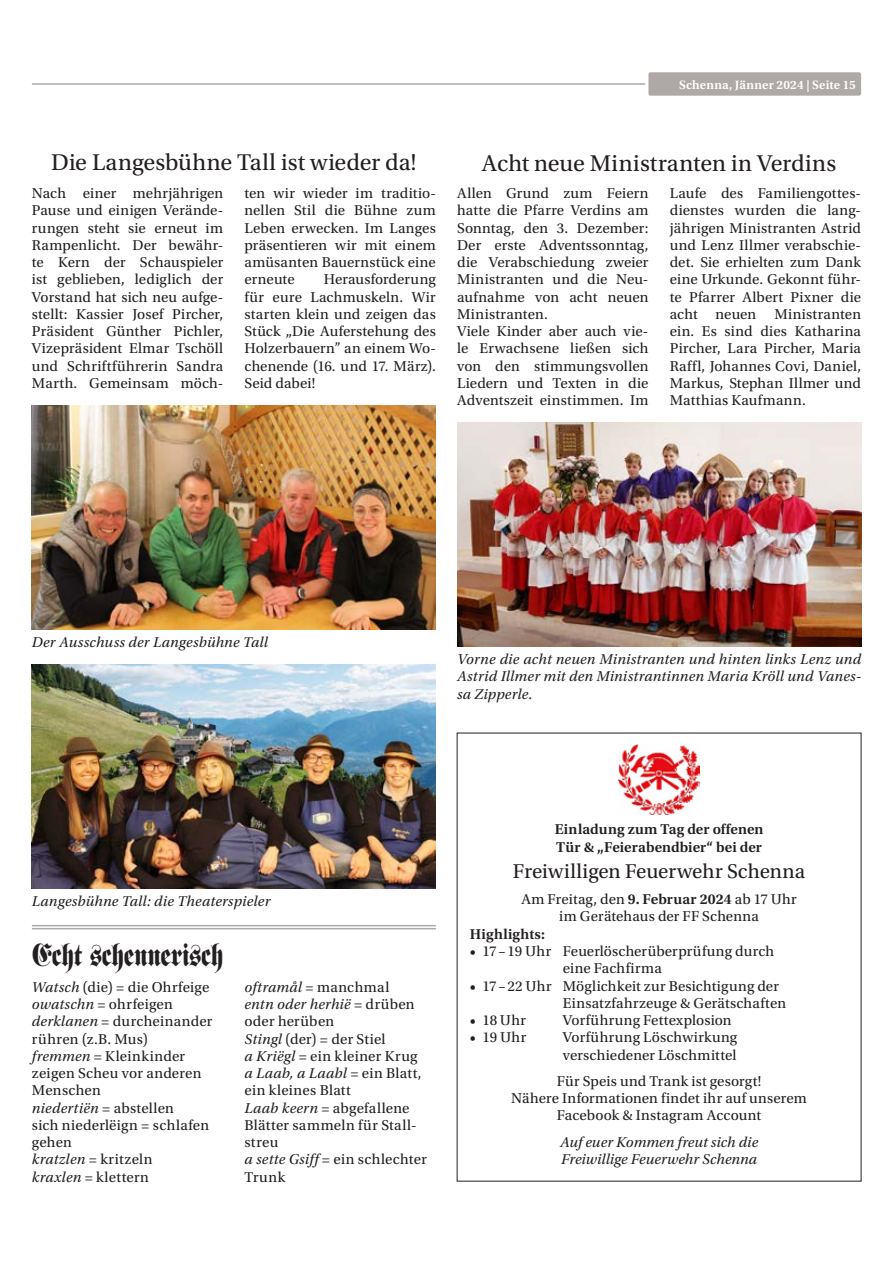
<style>
.page{position:relative;width:893px;height:1263px;background:#fff}
.page>*{position:absolute;margin:0;border:0;box-sizing:border-box;transform-origin:0 0}
.t1{font:31.5px "Fette Fraktur LT Std";letter-spacing:-.015em;color:#231f20;scale:.8 1}
.t2{font:24px "Utopia Std";color:#231f20}
.t3{font:21px "Utopia Std";color:#231f20}
.t4{font:15px/17.2px "Utopia Std";letter-spacing:.01em;color:#231f20}
.t5{font:italic 15px/17.2px "Utopia Std";letter-spacing:.01em;color:#231f20;text-align:justify}
.t6{font:600 15px/17.2px "Utopia Std";letter-spacing:.005em;color:#231f20}
.t7{font:600 12.75px "Utopia Std";letter-spacing:.015em;color:#fff}
.s1{font-style:italic}
.s2{font-weight:600}
</style>
<div class="page">
<div style="left:648px;top:72px;width:213px;height:24px;background:#aea9a7;border-radius:2px"></div>
<hr style="left:32px;top:83px;width:613px;height:2px;background:#aea9a7">
<img style="left:32px;top:405px;width:404px;height:224px">
<img style="left:32px;top:664px;width:404px;height:224px">
<img style="left:457px;top:422px;width:404px;height:225px">
<hr style="left:32px;top:925px;width:404px;height:1px;background:#aea9a7">
<hr style="left:32px;top:928px;width:404px;height:1px;background:#aea9a7">
<img style="left:619px;top:744px;width:80px;height:70px">
<p class="t7" style="left:679px;top:78px;width:178px">Schenna, Jänner 2024 | Seite 15</p>
<h2 class="t2" style="left:51px;top:150px;width:367px">Die Langesbühne Tall ist wieder da!</h2>
<p class="t4" style="left:32px;top:185px;width:193px;text-align:justify">Nach einer mehrjährigen Pause und einigen Verände&shy;rungen steht sie erneut im Rampenlicht. Der bewähr&shy;te Kern der Schauspieler ist geblieben, lediglich der Vorstand hat sich neu aufge&shy;stellt: Kassier Josef Pircher, Präsident Günther Pichler, Vizepräsident Elmar Tschöll und Schriftführerin Sandra Marth. Gemeinsam möch-</p>
<p class="t4" style="left:244px;top:185px;width:193px;text-align:justify">ten wir wieder im traditio&shy;nellen Stil die Bühne zum Leben erwecken. Im Langes präsentieren wir mit einem amüsanten Bauernstück eine erneute</p>
<p class="t4" style="left:244px;top:271px;width:193px;text-align:justify;text-indent:79px">Herausforderung für eure Lachmuskeln. Wir starten klein und zeigen das Stück „Die Auferstehung des Holzerbauern” an einem Wo&shy;chenende (16. und 17. März).<br>Seid dabei!</p>
<h2 class="t2" style="left:482px;top:150px;width:356px">Acht neue Ministranten in Verdins</h2>
<p class="t4" style="left:457px;top:185px;width:193px">Allen Grund zum Feiern hatte die Pfarre Verdins am<br>Sonntag, den 3. Dezember:<br>Der erste Adventssonntag, die Verabschiedung zweier<br>Ministranten und die Neu&shy;aufnahme von acht neuen<br>Ministranten.<br>Viele Kinder aber auch vie&shy;le Erwachsene ließen sich von den stimmungsvollen<br>Liedern und Texten in die<br>Adventszeit einstimmen. Im</p>
<p class="t4" style="left:670px;top:185px;width:193px;text-align:justify">Laufe des Familiengottes&shy;dienstes wurden die lang&shy;jährigen Ministranten Astrid und Lenz Illmer verabschie&shy;det. Sie erhielten zum Dank eine Urkunde. Gekonnt führ&shy;te Pfarrer Albert Pixner die acht neuen Ministranten ein. Es sind dies Katharina Pircher, Lara Pircher, Maria Raffl, Johannes Covi, Daniel, Markus, Stephan Illmer und Matthias Kaufmann.</p>
<p class="t5" style="left:32px;top:633px;width:238px">Der Ausschuss der Langesbühne Tall</p>
<p class="t5" style="left:457px;top:651px;width:405px">Vorne die acht neuen Ministranten und hinten links Lenz und Astrid Illmer mit den Ministrantinnen Maria Kröll und Vanes&shy;sa Zipperle.</p>
<p class="t5" style="left:32px;top:892px;width:240px">Langesbühne Tall: die Theaterspieler</p>
<h1 class="t1" style="left:32px;top:937px;width:241px">Echt schennerisch</h1>
<p class="t4" style="left:32px;top:978px;width:182px"><span class="s1">Watsch</span> (die) = die Ohrfeige <span class="s1">owatschn</span> = ohrfeigen <span class="s1">derklanen</span> = durcheinander rühren (z.B. Mus)<br><span class="s1">fremmen</span> = Kleinkinder zeigen Scheu vor anderen<br>Menschen<br><span class="s1">niedertiën</span> = abstellen<br>sich niederlëign = schlafen gehen<br><span class="s1">kratzlen</span> = kritzeln<br><span class="s1">kraxlen</span> = klettern</p>
<p class="t4" style="left:244px;top:978px;width:184px"><span class="s1">oftramål</span> = manchmal<br><span class="s1">entn oder herhië</span> = drüben oder herüben<br><span class="s1">Stingl</span> (der) = der Stiel<br><span class="s1">a Kriëgl</span> = ein kleiner Krug <span class="s1">a Laab, a Laabl</span> = ein Blatt, ein kleines Blatt<br><span class="s1">Laab keern</span> = abgefallene<br>Blätter sammeln für Stall&shy;streu<br><span class="s1">a sette Gsiff</span> = ein schlechter<br>Trunk</p>
<p class="t6" style="left:555px;top:821px;width:210px">Einladung zum Tag der offenen<br>Tür &amp; „Feierabendbier“ bei der</p>
<h3 class="t3" style="left:513px;top:860px;width:294px">Freiwilligen Feuerwehr Schenna</h3>
<p class="t4" style="left:521px;top:891px;width:277px;text-align:center">Am Freitag, den <span class="s2">9. Februar 2024</span> ab 17 Uhr im Gerätehaus der FF Schenna</p>
<p class="t6" style="left:470px;top:925px;width:77px">Highlights:</p>
<p class="t4" style="left:563px;top:943px;width:213px;text-indent:-93px">• 17 – 19 Uhr Feuerlöscherüberprüfung durch eine Fachfirma</p>
<p class="t4" style="left:563px;top:977px;width:225px;text-indent:-93px">• 17– 22 Uhr Möglichkeit zur Besichtigung der<br>Einsatzfahrzeuge &amp; Gerätschaften</p>
<p class="t4" style="left:470px;top:1012px;width:58px">• 18 Uhr</p>
<p class="t4" style="left:563px;top:1012px;width:170px">Vorführung Fettexplosion</p>
<p class="t4" style="left:470px;top:1029px;width:58px">• 19 Uhr</p>
<p class="t4" style="left:563px;top:1029px;width:176px">Vorführung Löschwirkung verschiedener Löschmittel</p>
<p class="t4" style="left:511px;top:1072px;width:297px;text-align:center">Für Speis und Trank ist gesorgt!<br>Nähere Informationen findet ihr auf unserem<br>Facebook &amp; Instagram Account</p>
<p class="t5" style="left:560px;top:1133px;width:200px">Auf euer Kommen freut sich die<br>Freiwillige Feuerwehr Schenna</p>
</div>
